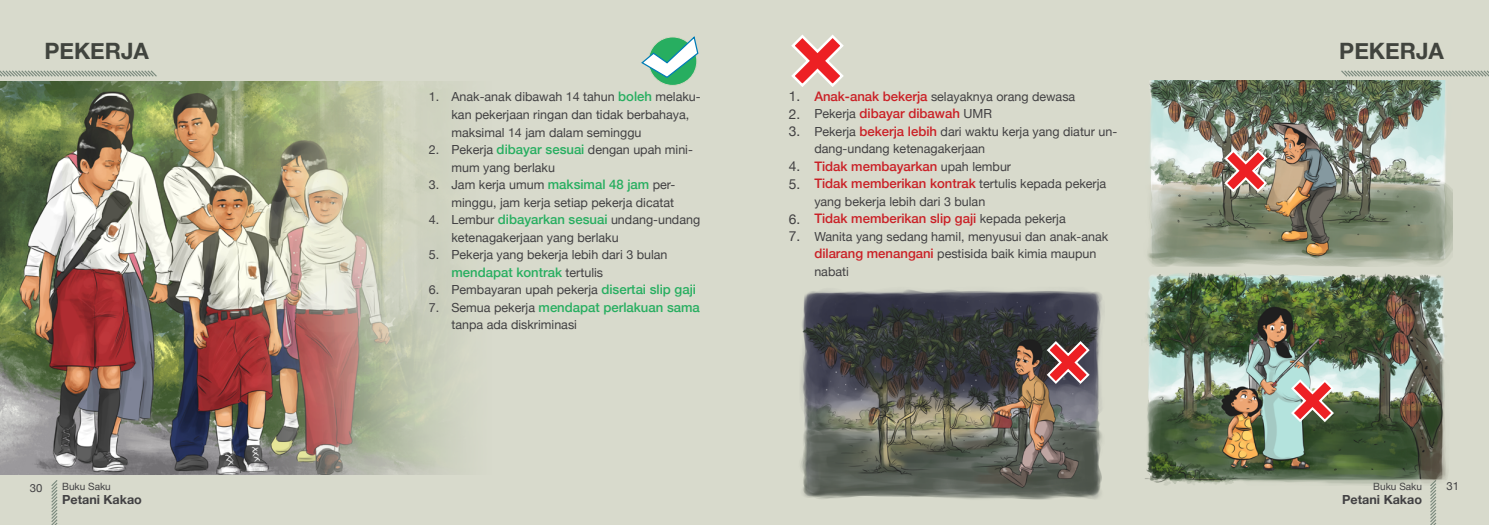
<style>
.page{position:relative;width:1489px;height:525px;background:#fff}
.page>*{position:absolute;margin:0;border:0;box-sizing:border-box;transform-origin:0 0}
.t1{font:700 22.5px "Helvetica Neue";color:#41443e}
.t2{font:13.75px/17.5px "Helvetica Neue";color:#414042}
.t3{font:500 13.12px/17.5px "Helvetica Neue";color:#ca2026}
.t4{font:500 13.12px "Helvetica Neue";color:#27ae60}
.t5{font:12.5px/17.5px "Helvetica Neue";color:#414042}
.t6{font:700 12.5px "Helvetica Neue";color:#414042}
.t7{font:11.25px "Helvetica Neue";color:#414042}
.t8{font:10px "Helvetica Neue";color:#414042}
.s1{font-weight:500;font-size:13.12px;color:#27ae60}
.s2{font-weight:400;font-size:12.5px;color:#414042}
.s3{font-weight:500;font-size:13.12px;color:#ca2026}
</style>
<div class="page">
<div style="left:0;top:0;width:744px;height:524px;background:#d8dacc"></div>
<div style="left:744px;top:0;width:744px;height:524px;background:#d8dacc"></div>
<svg style="left:51px;top:480px;width:7px;height:44px"></svg>
<svg style="left:1430px;top:485px;width:7px;height:39px"></svg>
<img style="left:1145px;top:272px;width:302px;height:213px">
<img style="left:0;top:82px;width:245px;height:392px">
<img style="left:245px;top:81px;width:62px;height:394px">
<svg style="left:0;top:70px;width:157px;height:7px"></svg>
<svg style="left:1341px;top:70px;width:147px;height:7px"></svg>
<img style="left:801px;top:289px;width:301px;height:211px">
<img style="left:1147px;top:80px;width:304px;height:186px">
<svg style="left:791px;top:34px;width:53px;height:53px"></svg>
<svg style="left:1045px;top:339px;width:45px;height:46px;background:#985458"></svg>
<svg style="left:1222px;top:148px;width:46px;height:45px;background:#c17d78"></svg>
<svg style="left:1289px;top:377px;width:46px;height:46px;background:#c48f88"></svg>
<svg style="left:307px;top:81px;width:150px;height:394px"></svg>
<div style="left:648px;top:37px;width:48px;height:48px;background:#27ae60;border-radius:50%"></div>
<svg style="left:641px;top:36px;width:58px;height:43px"></svg>
<h1 class="t1" style="left:44px;top:34px;width:106px">PEKERJA</h1>
<h1 class="t1" style="left:1339px;top:34px;width:106px">PEKERJA</h1>
<p class="t5" style="left:451px;top:89px;width:251px;text-indent:-22px">1. Anak-anak dibawah 14 tahun <span class="s1">boleh</span> melaku&shy;kan pekerjaan ringan dan tidak berbahaya, maksimal 14 jam dalam seminggu</p>
<p class="t5" style="left:451px;top:141px;width:243px;text-indent:-23px">2. Pekerja <span class="s1">dibayar sesuai</span> dengan upah mini&shy;mum yang berlaku</p>
<p class="t5" style="left:429px;top:176px;width:248px;text-align:right">3. Jam kerja umum <span class="s1">maksimal 48 jam</span> per&shy;minggu, jam kerja setiap pekerja dicatat</p>
<p class="t5" style="left:451px;top:211px;width:250px;text-indent:-22px">4. Lembur <span class="s1">dibayarkan sesuai</span> undang-undang ketenagakerjaan yang berlaku</p>
<p class="t5" style="left:429px;top:246px;width:240px">5. Pekerja yang bekerja lebih dari 3 bulan</p>
<p class="t4" style="left:451px;top:261px;width:153px">mendapat kontrak <span class="s2">tertulis</span></p>
<p class="t5" style="left:429px;top:281px;width:268px">6. Pembayaran upah pekerja <span class="s1">disertai slip gaji</span></p>
<p class="t4" style="left:429px;top:296px;width:272px"><span class="s2">7. Semua pekerja</span> mendapat perlakuan sama</p>
<p class="t5" style="left:451px;top:316px;width:127px">tanpa ada diskriminasi</p>
<p class="t2" style="left:788px;top:88px;width:13px;text-align:justify">1.<br>2.<br>3.</p>
<p class="t2" style="left:788px;top:158px;width:13px">4.<br>5.</p>
<p class="t2" style="left:788px;top:211px;width:13px">6.<br>7.</p>
<p class="t5" style="left:814px;top:88px;width:262px"><span class="s3">Anak-anak bekerja</span> selayaknya orang dewasa</p>
<p class="t3" style="left:814px;top:104px;width:179px"><span class="s2">Pekerja</span> dibayar dibawah <span class="s2">UMR</span></p>
<p class="t5" style="left:814px;top:123px;width:304px">Pekerja <span class="s3">bekerja lebih</span> dari waktu kerja yang diatur un&shy;dang-undang ketenagakerjaan</p>
<p class="t3" style="left:814px;top:156px;width:293px">Tidak membayarkan <span class="s2">upah lembur<br></span>Tidak memberikan kontrak <span class="s2">tertulis kepada pekerja</span></p>
<p class="t5" style="left:814px;top:193px;width:172px">yang bekerja lebih dari 3 bulan</p>
<p class="t3" style="left:814px;top:209px;width:253px">Tidak memberikan slip gaji <span class="s2">kepada pekerja</span></p>
<p class="t5" style="left:814px;top:228px;width:295px">Wanita yang sedang hamil, menyusui dan anak-anak <span class="s3">dilarang menangani</span> pestisida baik kimia maupun nabati</p>
<p class="t7" style="left:30px;top:479px;width:14px">30</p>
<p class="t8" style="left:62px;top:479px;width:50px">Buku Saku</p>
<p class="t6" style="left:62px;top:489px;width:81px">Petani Kakao</p>
<p class="t8" style="left:1373px;top:479px;width:50px">Buku Saku</p>
<p class="t7" style="left:1446px;top:478px;width:14px">31</p>
<p class="t6" style="left:1342px;top:489px;width:81px">Petani Kakao</p>
</div>
